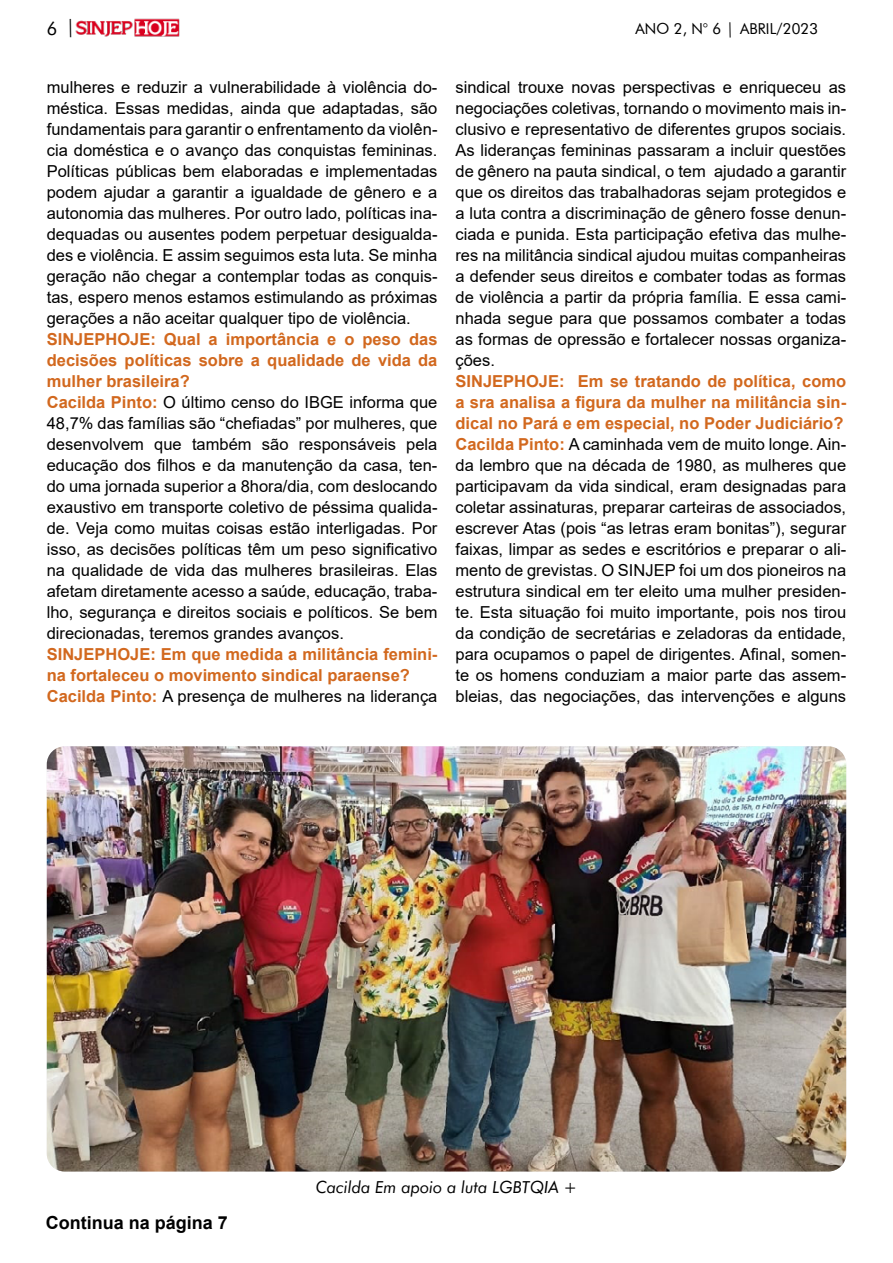
<style>
.page{position:relative;width:893px;height:1263px;background:#fff}
.page>*{position:absolute;margin:0;border:0;box-sizing:border-box;transform-origin:0 0}
.t1{font:700 18px "Arial";color:#000}
.t2{font:18px "Futura BT";color:#000}
.t3{font:16.5px/21px "Arial";color:#000;text-align:justify}
.t4{font:700 16.5px/21px "Arial";color:#d2681e}
.t5{font:italic 16.5px "Futura BT";color:#000}
.t6{font:15px "Futura BT";color:#000}
.s1{font-weight:700;color:#d2681e}
.s2{font-weight:400;color:#000}
</style>
<div class="page">
<img style="left:47px;top:746px;width:799px;height:425px">
<img style="left:75px;top:18px;width:105px;height:19px">
<p class="t2" style="left:47px;top:17px;width:30px">6 |</p>
<p class="t6" style="left:635px;top:20px;width:185px">ANO 2, N° 6 | ABRIL/2023</p>
<p class="t3" style="left:47px;top:76px;width:392px">mulheres e reduzir a vulnerabilidade à violência do&shy;méstica. Essas medidas, ainda que adaptadas, são fundamentais para garantir o enfrentamento da violên&shy;cia doméstica e o avanço das conquistas femininas.<br>Políticas públicas bem elaboradas e implementadas podem ajudar a garantir a igualdade de gênero e a autonomia das mulheres. Por outro lado, políticas ina&shy;dequadas ou ausentes podem perpetuar desigualda&shy;des e violência. E assim seguimos esta luta. Se minha geração não chegar a contemplar todas as conquis&shy;tas, espero menos estamos estimulando as próximas gerações a não aceitar qualquer tipo de violência.</p>
<p class="t3" style="left:47px;top:328px;width:392px;text-align:left"><span class="s1">SINJEPHOJE: Qual a importância e o peso das decisões políticas sobre a qualidade de vida da mulher brasileira?<br>Cacilda Pinto:</span> O último censo do IBGE informa que 48,7% das famílias são “chefiadas” por mulheres, que desenvolvem que também são responsáveis pela educação dos filhos e da manutenção da casa, ten&shy;do uma jornada superior a 8hora/dia, com deslocando exaustivo em transporte coletivo de péssima qualida&shy;de. Veja como muitas coisas estão interligadas. Por isso, as decisões políticas têm um peso significativo na qualidade de vida das mulheres brasileiras. Elas afetam diretamente acesso a saúde, educação, traba&shy;lho, segurança e direitos sociais e políticos. Se bem direcionadas, teremos grandes avanços.</p>
<p class="t4" style="left:47px;top:644px;width:392px">SINJEPHOJE: Em que medida a militância femini&shy;na fortaleceu o movimento sindical paraense?<br>Cacilda Pinto: <span class="s2">A presença de mulheres na liderança</span></p>
<p class="t3" style="left:455px;top:77px;width:392px">sindical trouxe novas perspectivas e enriqueceu as negociações coletivas, tornando o movimento mais in&shy;clusivo e representativo de diferentes grupos sociais.<br>As lideranças femininas passaram a incluir questões de gênero na pauta sindical, o tem ajudado a garantir que os direitos das trabalhadoras sejam protegidos e a luta contra a discriminação de gênero fosse denun&shy;ciada e punida. Esta participação efetiva das mulhe&shy;res na militância sindical ajudou muitas companheiras a defender seus direitos e combater todas as formas de violência a partir da própria família. E essa cami&shy;nhada segue para que possamos combater a todas as formas de opressão e fortalecer nossas organiza&shy;ções.</p>
<p class="t3" style="left:455px;top:371px;width:392px;text-align:left"><span class="s1">SINJEPHOJE: Em se tratando de política, como a sra analisa a figura da mulher na militância sin&shy;dical no Pará e em especial, no Poder Judiciário?<br>Cacilda Pinto:</span> A caminhada vem de muito longe. Ain&shy;da lembro que na década de 1980, as mulheres que participavam da vida sindical, eram designadas para coletar assinaturas, preparar carteiras de associados, escrever Atas (pois “as letras eram bonitas”), segurar faixas, limpar as sedes e escritórios e preparar o ali&shy;mento de grevistas. O SINJEP foi um dos pioneiros na estrutura sindical em ter eleito uma mulher presiden&shy;te. Esta situação foi muito importante, pois nos tirou da condição de secretárias e zeladoras da entidade, para ocupamos o papel de dirigentes. Afinal, somen&shy;te os homens conduziam a maior parte das assem&shy;bleias, das negociações, das intervenções e alguns</p>
<p class="t1" style="left:46px;top:1210px;width:184px">Continua na página 7</p>
<p class="t5" style="left:316px;top:1177px;width:263px">Cacilda Em apoio a luta LGBTQIA +</p>
</div>
